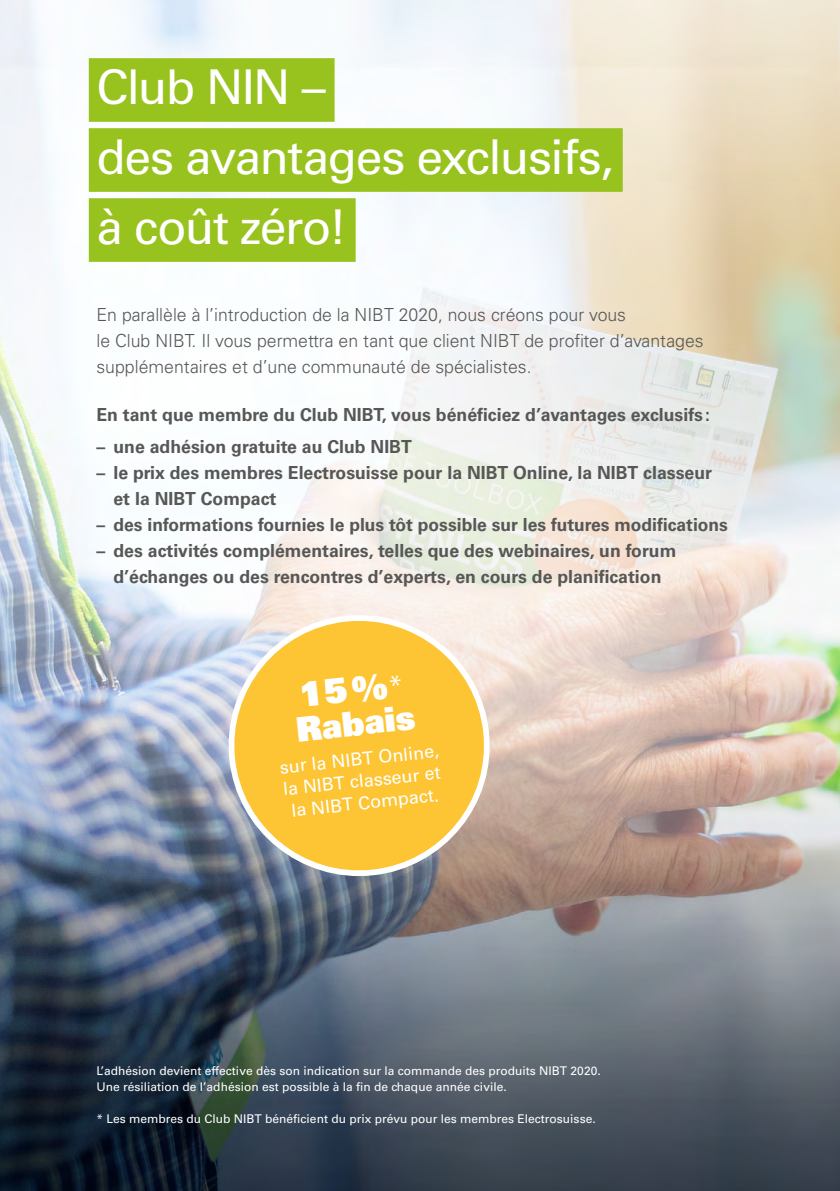
<style>
.page{position:relative;width:840px;height:1191px;background:#fff}
.page>*{position:absolute;margin:0;border:0;box-sizing:border-box;transform-origin:0 0}
.Headline_grüner_Balk{font:48px "Univers LT Std";letter-spacing:-.03em;color:#fff}
.preis_weiss_Packages{font:34px/34px "Univers LT Std X Black";color:#fff}
.copy_8_5_Packages{font:700 18px/26px "Univers LT Std";color:#575756}
.copy_8_5_Packages-2{font:300 18px/26px "Univers LT Std";color:#575756}
.preis_weiss_Packages-2{font:18px/22px "Univers LT Std";color:#fff;text-align:center}
.copy_8_5_Packages-3{font:12px "Univers LT Std";color:#fff}
.s1{font-family:"Univers LT Std";font-weight:300;font-size:30px}
</style>
<div class="page">
<img style="left:0;top:0;width:839px;height:1191px">
<div style="left:89px;top:58px;width:245px;height:64px;background:#98c21d"></div>
<div style="left:89px;top:128px;width:533px;height:64px;background:#98c21d"></div>
<div style="left:89px;top:198px;width:266px;height:64px;background:#98c21d"></div>
<svg style="left:225px;top:611px;width:268px;height:269px;background:#ecc563"></svg>
<p class="Headline_grüner_Balk" style="left:96px;top:59px;width:230px">Club NIN –</p>
<p class="Headline_grüner_Balk" style="left:96px;top:129px;width:518px">des avantages exclusifs,</p>
<p class="Headline_grüner_Balk" style="left:96px;top:199px;width:252px">à coût zéro!</p>
<p class="copy_8_5_Packages-2" style="left:96px;top:301px;width:608px">En parallèle à l’introduction de la NIBT 2020, nous créons pour vous<br>le Club NIBT. Il vous permettra en tant que client NIBT de profiter d’avantages supplémentaires et d’une communauté de spécialistes.</p>
<p class="copy_8_5_Packages" style="left:96px;top:402px;width:615px">En tant que membre du Club NIBT, vous bénéficiez d’avantages exclusifs:</p>
<p class="copy_8_5_Packages" style="left:96px;top:434px;width:317px">– une adhésion gratuite au Club NIBT</p>
<p class="copy_8_5_Packages" style="left:113px;top:460px;width:599px;text-indent:-17px">– le prix des membres Electrosuisse pour la NIBT Online, la NIBT classeur et la NIBT Compact</p>
<p class="copy_8_5_Packages" style="left:96px;top:512px;width:632px">– des informations fournies le plus tôt possible sur les futures modifications</p>
<p class="copy_8_5_Packages" style="left:96px;top:538px;width:581px;text-align:center">– des activités complémentaires, telles que des webinaires, un forum d’échanges ou des rencontres d’experts, en cours de planification</p>
<p class="preis_weiss_Packages" style="left:290px;top:678px;width:121px;rotate:-6deg">15%<span class="s1">*<br></span>Rabais</p>
<p class="preis_weiss_Packages-2" style="left:278px;top:756px;width:162px;rotate:-6deg">sur la NIBT Online, la NIBT classeur et la NIBT Compact.</p>
<p class="copy_8_5_Packages-3" style="left:96px;top:1063px;width:505px">L’adhésion devient effective dès son indication sur la commande des produits NIBT 2020.</p>
<p class="copy_8_5_Packages-3" style="left:96px;top:1079px;width:411px">Une résiliation de l’adhésion est possible à la fin de chaque année civile.</p>
<p class="copy_8_5_Packages-3" style="left:96px;top:1111px;width:500px">* Les membres du Club NIBT bénéficient du prix prévu pour les membres Electrosuisse.</p>
</div>
